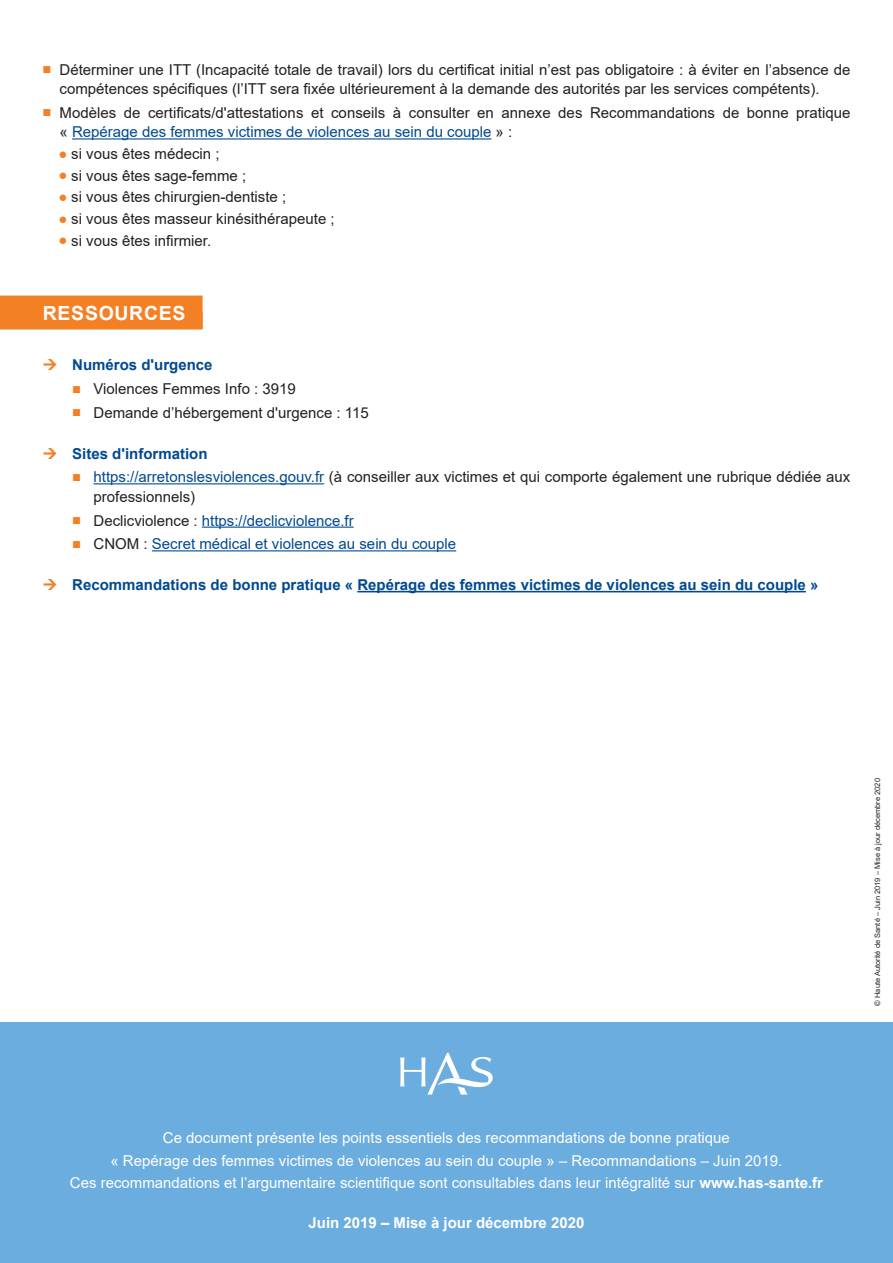
<style>
.page{position:relative;width:893px;height:1263px;background:#fff}
.page>*{position:absolute;margin:0;border:0;box-sizing:border-box;transform-origin:0 0}
.Rubrique{font:700 19.5px "Arial";letter-spacing:.035em;color:#fff}
.t1{font:15px/19.5px "Arial";color:#231f20}
.t2{font:15px/22.5px "Arial";color:#fff;text-align:center}
.t3{font:700 15px "Arial";color:#014990}
.t4{font:15px "Arial";color:#014990}
.t5{font:700 15px "Arial";color:#fff}
.t6{font:7.5px "Arial";color:#231f20}
.s1{color:#f48026}
.s2{color:#014990}
.s3{color:#231f20}
.s4{font-weight:700}
</style>
<div class="page">
<div style="left:0;top:1022px;width:893px;height:241px;background:#6caddf"></div>
<svg style="left:400px;top:1053px;width:93px;height:41px"></svg>
<hr style="left:94px;top:483px;width:230px;height:1px;background:#014990">
<hr style="left:202px;top:527px;width:152px;height:1px;background:#014990">
<hr style="left:152px;top:550px;width:304px;height:1px;background:#014990">
<hr style="left:357px;top:591px;width:449px;height:1px;background:#014990">
<div style="left:0;top:296px;width:203px;height:33px;background:#f48026"></div>
<div style="left:0;top:312px;width:203px;height:18px;background:#f48026"></div>
<hr style="left:72px;top:138px;width:419px;height:2px;background:#014990">
<p class="t1" style="left:60px;top:60px;width:792px;text-indent:-17px"><span class="s1">■</span> Déterminer une ITT (Incapacité totale de travail) lors du certificat initial n’est pas obligatoire : à éviter en l’absence de compétences spécifiques (l’ITT sera fixée ultérieurement à la demande des autorités par les services compétents).</p>
<p class="t1" style="left:60px;top:103px;width:792px;text-indent:-17px"><span class="s1">■</span> Modèles de certificats/d'attestations et conseils à consulter en annexe des Recommandations de bonne pratique « <span class="s2">Repérage des femmes victimes de violences au sein du couple</span> » :</p>
<p class="t1" style="left:58px;top:144px;width:163px"><span class="s1">●</span> si vous êtes médecin ;</p>
<p class="t1" style="left:58px;top:166px;width:189px"><span class="s1">●</span> si vous êtes sage-femme ;</p>
<p class="t1" style="left:58px;top:187px;width:229px"><span class="s1">●</span> si vous êtes chirurgien-dentiste ;</p>
<p class="t1" style="left:58px;top:209px;width:278px"><span class="s1">●</span> si vous êtes masseur kinésithérapeute ;</p>
<p class="t1" style="left:58px;top:230px;width:154px"><span class="s1">●</span> si vous êtes infirmier.</p>
<p class="Rubrique" style="left:43px;top:299px;width:144px">RESSOURCES</p>
<p class="t3" style="left:72px;top:354px;width:142px">Numéros d'urgence</p>
<p class="t1" style="left:72px;top:379px;width:225px"><span class="s1">■</span> Violences Femmes Info : 3919</p>
<p class="t1" style="left:72px;top:403px;width:298px"><span class="s1">■</span> Demande d’hébergement d'urgence : 115</p>
<p class="t3" style="left:72px;top:443px;width:137px">Sites d'information</p>
<p class="t1" style="left:94px;top:467px;width:758px;text-indent:-21px"><span class="s1">■</span> <span class="s2">https://arretonslesviolences.gouv.fr</span> (à conseiller aux victimes et qui comporte également une rubrique dédiée aux professionnels)</p>
<p class="t4" style="left:72px;top:510px;width:283px"><span class="s1">■</span> <span class="s3">Declicviolence :</span> https://declicviolence.fr</p>
<p class="t4" style="left:72px;top:534px;width:385px"><span class="s1">■</span> <span class="s3">CNOM :</span> Secret médical et violences au sein du couple</p>
<p class="t3" style="left:72px;top:574px;width:748px">Recommandations de bonne pratique « Repérage des femmes victimes de violences au sein du couple »</p>
<p class="t2" style="left:70px;top:1126px;width:755px">Ce document présente les points essentiels des recommandations de bonne pratique<br>« Repérage des femmes victimes de violences au sein du couple » – Recommandations – Juin 2019.<br>Ces recommandations et l’argumentaire scientifique sont consultables dans leur intégralité sur <span class="s4">www.has-sante.fr</span></p>
<p class="t5" style="left:308px;top:1212px;width:277px">Juin 2019 – Mise à jour décembre 2020</p>
<p class="t6" style="left:872px;top:1005px;width:229px;rotate:-90deg">© Haute Autorité de Santé – Juin 2019 – Mise à jour décembre 2020</p>
</div>
